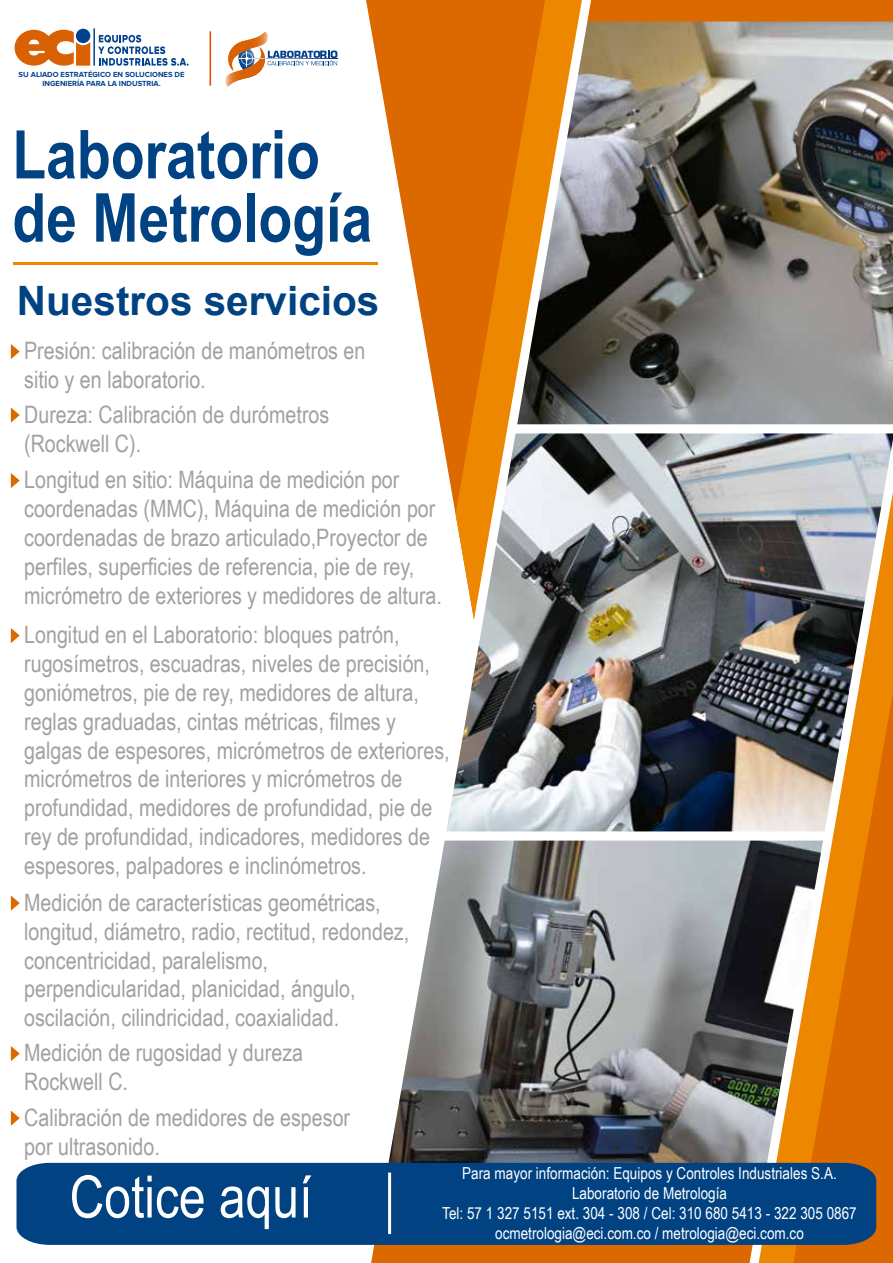
<style>
.page{position:relative;width:893px;height:1263px;background:#fff}
.page>*{position:absolute;margin:0;border:0;box-sizing:border-box;transform-origin:0 0}
.t1{font:700 67.5px/63.3px "Arial Narrow";color:#004282}
.t2{font:58.5px "Arial Narrow";color:#fff}
.t3{font:700 40.5px "Arial";color:#004282}
.t4{font:24px/28.8px "Arial Narrow";color:#a49fa2}
.t5{font:16.5px/19.8px "Arial Narrow";color:#fff;text-align:center}
.t6{font:700 7.65px/9.1px "Proxima Nova";color:#00428d;text-align:center}
</style>
<div class="page">
<img style="left:362px;top:0;width:531px;height:1263px">
<svg style="left:11px;top:344px;width:9px;height:15px"></svg>
<svg style="left:11px;top:408px;width:9px;height:14px"></svg>
<svg style="left:11px;top:1046px;width:9px;height:15px"></svg>
<svg style="left:11px;top:1111px;width:9px;height:14px"></svg>
<svg style="left:11px;top:473px;width:9px;height:15px"></svg>
<svg style="left:11px;top:896px;width:9px;height:14px"></svg>
<svg style="left:11px;top:628px;width:9px;height:15px"></svg>
<hr style="left:13px;top:262px;width:365px;height:3px;background:#ee8700">
<div style="left:16px;top:1163px;width:860px;height:82px;background:#004282"></div>
<hr style="left:210px;top:32px;width:1px;height:54px;background:#e55102">
<hr style="left:239px;top:58px;width:99px;height:1px;background:#002e7c">
<svg style="left:225px;top:32px;width:112px;height:55px"></svg>
<svg style="left:98px;top:35px;width:91px;height:31px"></svg>
<hr style="left:93px;top:28px;width:2px;height:38px;background:#00428d">
<svg style="left:15px;top:30px;width:75px;height:36px"></svg>
<div style="left:76px;top:29px;width:14px;height:14px;background:#00428d;border-radius:50%"></div>
<hr style="left:388px;top:1172px;width:3px;height:62px;background:#fff">
<p class="t6" style="left:19px;top:70px;width:167px">SU ALIADO ESTRATÉGICO EN SOLUCIONES DE<br>INGENIERÍA PARA LA INDUSTRIA.</p>
<h1 class="t1" style="left:12px;top:120px;width:361px">Laboratorio de Metrología</h1>
<h3 class="t3" style="left:17px;top:274px;width:364px">Nuestros servicios</h3>
<p class="t4" style="left:24px;top:336px;width:343px">Presión: calibración de manómetros en sitio y en laboratorio.</p>
<p class="t4" style="left:24px;top:399px;width:307px">Dureza: Calibración de durómetros (Rockwell C).</p>
<p class="t4" style="left:24px;top:465px;width:419px">Longitud en sitio: Máquina de medición por coordenadas (MMC), Máquina de medición por coordenadas de brazo articulado,Proyector de perfiles, superficies de referencia, pie de rey, micrómetro de exteriores y medidores de altura.</p>
<p class="t4" style="left:24px;top:620px;width:427px">Longitud en el Laboratorio: bloques patrón, rugosímetros, escuadras, niveles de precisión, goniómetros, pie de rey, medidores de altura, reglas graduadas, cintas métricas, filmes y galgas de espesores, micrómetros de exteriores, micrómetros de interiores y micrómetros de profundidad, medidores de profundidad, pie de rey de profundidad, indicadores, medidores de espesores, palpadores e inclinómetros.</p>
<p class="t4" style="left:24px;top:887px;width:387px">Medición de características geométricas, longitud, diámetro, radio, rectitud, redondez, concentricidad, paralelismo, perpendicularidad, planicidad, ángulo, oscilación, cilindricidad, coaxialidad.</p>
<p class="t4" style="left:24px;top:1038px;width:280px">Medición de rugosidad y dureza<br>Rockwell C.</p>
<p class="t4" style="left:24px;top:1102px;width:327px">Calibración de medidores de espesor por ultrasonido.</p>
<h2 class="t2" style="left:70px;top:1154px;width:244px">Cotice aquí</h2>
<p class="t5" style="left:442px;top:1163px;width:416px">Para mayor información: Equipos y Controles Industriales S.A.<br>Laboratorio de Metrología<br>Tel: 57 1 327 5151 ext. 304 - 308 / Cel: 310 680 5413 - 322 305 0867 ocmetrologia@eci.com.co / metrologia@eci.com.co</p>
</div>
